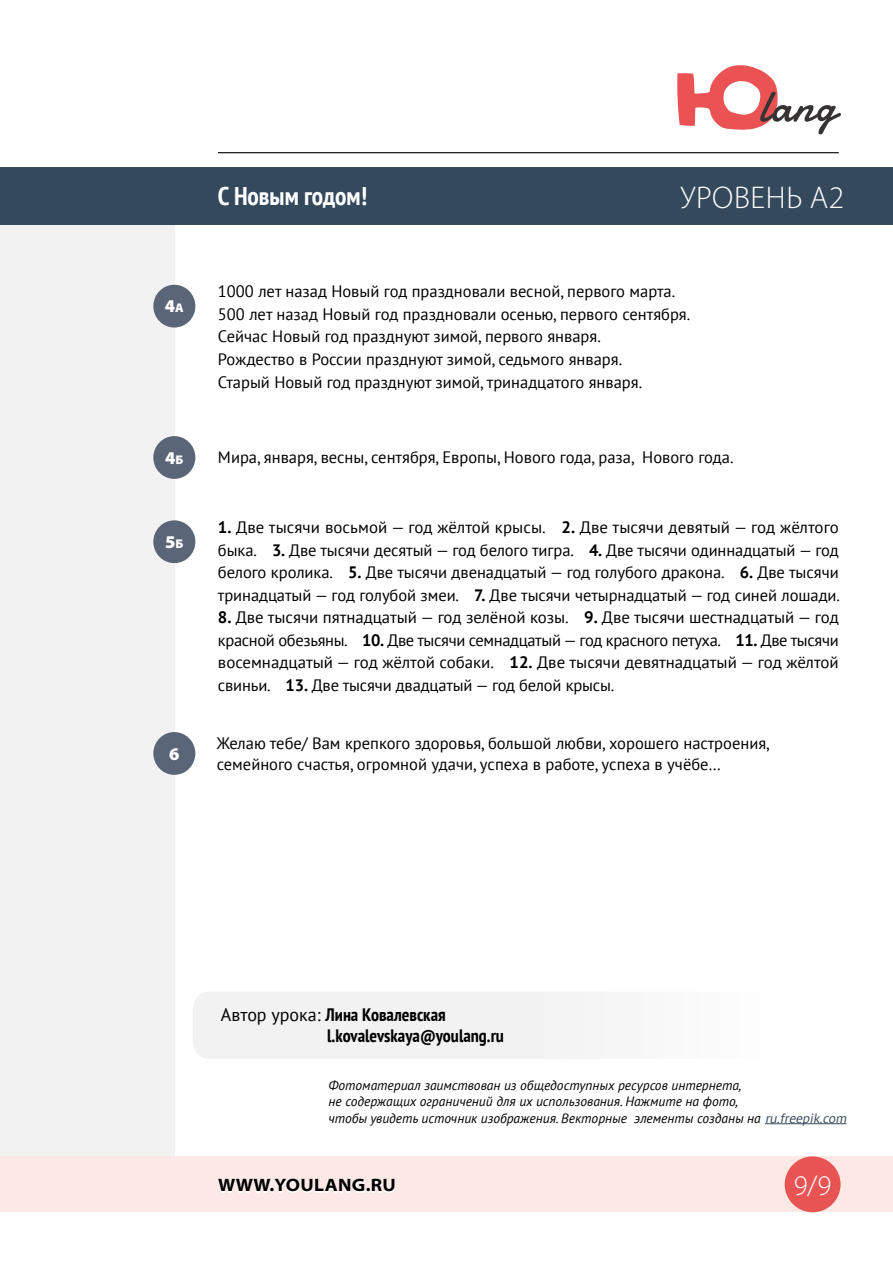
<style>
.page{position:relative;width:893px;height:1263px;background:#fff}
.page>*{position:absolute;margin:0;border:0;box-sizing:border-box;transform-origin:0 0}
.t1{font:300 31.5px "Myriad Pro";letter-spacing:.02em;color:#fff}
.t2{font:300 28.5px "Myriad Pro";color:#fff}
.t3{font:700 condensed 25.5px "PT Sans";color:#fff}
.t4{font:700 condensed 18px/21px "PT Sans";color:#000}
.t5{font:700 semi-expanded 18px "Myriad Pro";letter-spacing:.02em;color:#000}
.t6{font:900 18px "Myriad Pro";color:#fff}
.t7{font:16.5px/22.5px "PT Sans";color:#000}
.t8{font:italic 13.5px/16.5px "PT Sans";color:#000}
.s1{font-size:12.6px}
.s2{font-weight:700}
.s3{font-weight:400;font-stretch:normal}
.s4{color:#394b5f}
</style>
<div class="page">
<div style="left:0;top:184px;width:174px;height:996px;background:#f3f2f2"></div>
<div style="left:0;top:1156px;width:893px;height:56px;background:#fce9e5"></div>
<svg style="left:218px;top:1180px;width:177px;height:13px"></svg>
<div style="left:785px;top:1156px;width:56px;height:56px;background:#e85454;border-radius:50%"></div>
<div style="left:0;top:167px;width:893px;height:57px;background:#34495c"></div>
<hr style="left:218px;top:152px;width:621px;height:1px;background:#000">
<svg style="left:677px;top:65px;width:164px;height:69px"></svg>
<div style="left:193px;top:991px;width:583px;height:68px;background:#f3f2f2;border-radius:17px"></div>
<hr style="left:765px;top:1123px;width:81px;height:1px;background:#394b5f">
<div style="left:153px;top:285px;width:42px;height:43px;background:#5b6578;border-radius:50%"></div>
<div style="left:153px;top:436px;width:42px;height:43px;background:#5b6578;border-radius:50%"></div>
<div style="left:153px;top:520px;width:42px;height:43px;background:#5b6578;border-radius:50%"></div>
<div style="left:153px;top:732px;width:42px;height:43px;background:#5b6578;border-radius:50%"></div>
<p class="t6" style="left:165px;top:296px;width:20px">4<span class="s1">а</span></p>
<h3 class="t3" style="left:218px;top:179px;width:151px">С Новым годом!</h3>
<h1 class="t1" style="left:680px;top:180px;width:165px">УРОВЕНЬ A2</h1>
<p class="t7" style="left:218px;top:280px;width:474px">1000 лет назад Новый год праздновали весной, первого марта.<br>500 лет назад Новый год праздновали осенью, первого сентября.<br>Сейчас Новый год празднуют зимой, первого января.<br>Рождество в России празднуют зимой, седьмого января.<br>Старый Новый год празднуют зимой, тринадцатого января.</p>
<p class="t6" style="left:165px;top:447px;width:20px">4<span class="s1">б</span></p>
<p class="t7" style="left:218px;top:446px;width:517px">Мира, января, весны, сентября, Европы, Нового года, раза, Нового года.</p>
<p class="t6" style="left:165px;top:531px;width:20px">5<span class="s1">б</span></p>
<p class="t6" style="left:169px;top:743px;width:12px">6</p>
<p class="t7" style="left:218px;top:516px;width:624px;text-align:justify"><span class="s2">1.</span> Две тысячи восьмой — год жёлтой крысы. <span class="s2">2.</span> Две тысячи девятый — год жёлтого быка. <span class="s2">3.</span> Две тысячи десятый — год белого тигра. <span class="s2">4.</span> Две тысячи одиннадцатый — год белого кролика. <span class="s2">5.</span> Две тысячи двенадцатый — год голубого дракона. <span class="s2">6.</span> Две тысячи тринадцатый — год голубой змеи. <span class="s2">7.</span> Две тысячи четырнадцатый — год синей лошади.</p>
<p class="t7" style="left:218px;top:606px;width:622px;text-align:justify"><span class="s2">8.</span> Две тысячи пятнадцатый — год зелёной козы. <span class="s2">9.</span> Две тысячи шестнадцатый — год красной обезьяны. <span class="s2">10.</span> Две тысячи семнадцатый — год красного петуха. <span class="s2">11.</span> Две тысячи восемнадцатый — год жёлтой собаки. <span class="s2">12.</span> Две тысячи девятнадцатый — год жёлтой свиньи. <span class="s2">13.</span> Две тысячи двадцатый — год белой крысы.</p>
<p class="t7" style="left:217px;top:733px;width:554px;line-height:21px">Желаю тебе/ Вам крепкого здоровья, большой любви, хорошего настроения, семейного счастья, огромной удачи, успеха в работе, успеха в учёбе…</p>
<p class="t4" style="left:327px;top:1004px;width:178px;text-indent:-106px"><span class="s3">Автор урока:</span> Лина Ковалевская l.kovalevskaya@youlang.ru</p>
<p class="t8" style="left:329px;top:1076px;width:522px">Фотоматериал заимствован из общедоступных ресурсов интернета,<br>не содержащих ограничений для их использования. Нажмите на фото,<br>чтобы увидеть источник изображения. Векторные элементы созданы на <span class="s4">ru.freepik.com</span></p>
<p class="t5" style="left:218px;top:1175px;width:179px">WWW.YOULANG.RU</p>
<h2 class="t2" style="left:794px;top:1170px;width:39px">9/9</h2>
</div>
